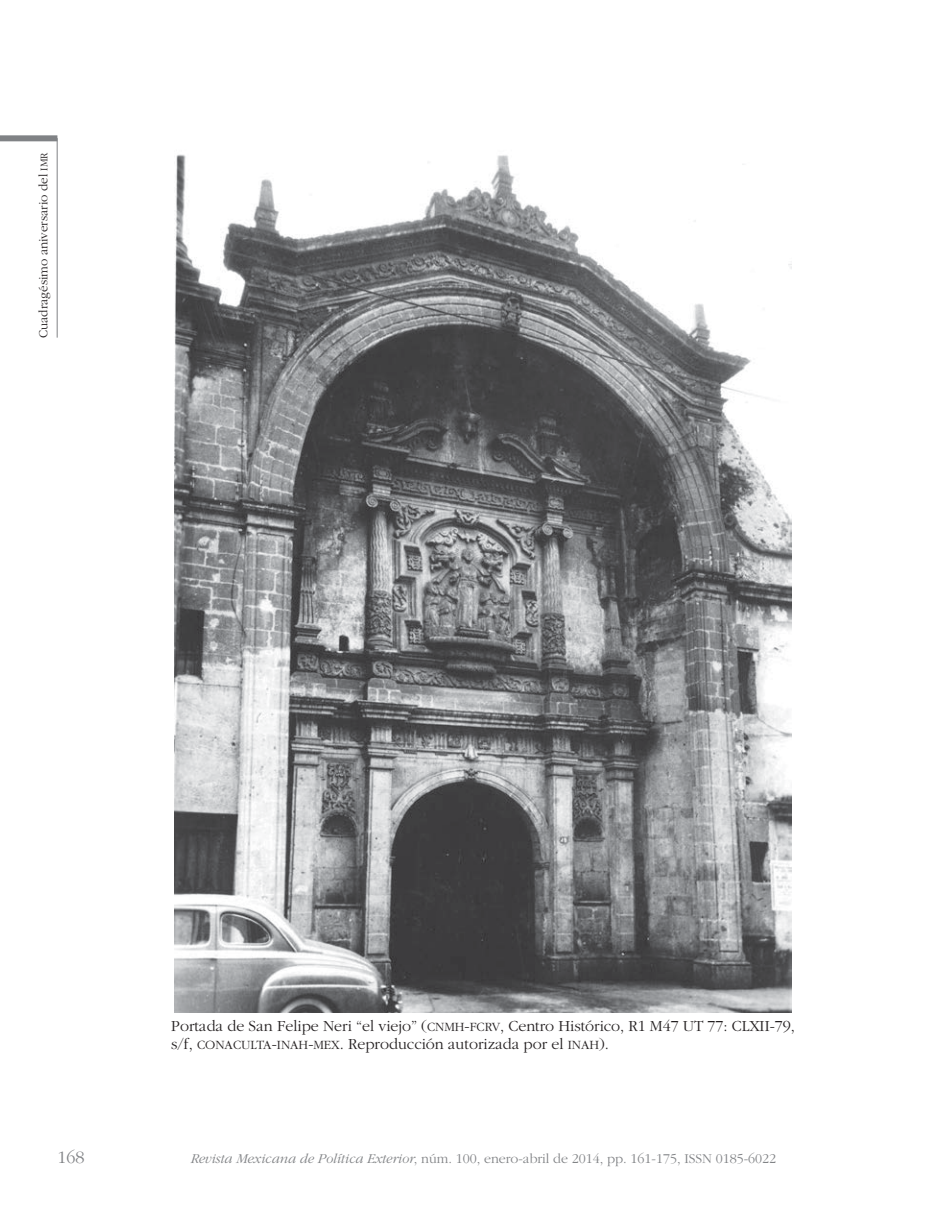
<style>
.page{position:relative;width:936px;height:1219px;background:#fff}
.page>*{position:absolute;margin:0;border:0;box-sizing:border-box;transform-origin:0 0}
.t1{font:300 18px "Garamond";color:#808285}
.t2{font:300 16px "Garamond";color:#231f20}
.t3{font:300 14px "Garamond";color:#808285}
.t4{font:300 13px "Garamond";color:#231f20}
.s1{font-family:"Garamond Light SC820";font-weight:400;font-size:10.6px}
.s2{font-family:"Garamond Light SC820";font-weight:400;font-size:13.2px}
.s3{font-family:"Garamond Light SC820";font-weight:400}
.s4{font-style:italic}
</style>
<div class="page">
<svg style="left:0;top:138px;width:58px;height:200px"></svg>
<div style="left:0;top:135px;width:57px;height:6px;background:#808285"></div>
<img style="left:174px;top:154px;width:617px;height:859px">
<p class="t4" style="left:36px;top:338px;width:187px;rotate:-90deg">Cuadragésimo aniversario del <span class="s1">IMR</span></p>
<p class="t2" style="left:171px;top:1017px;width:569px">Portada de San Felipe Neri “el viejo” (<span class="s2">CNMH</span><span class="s3">-</span><span class="s2">FCRV</span>, Centro Histórico, R1 M47 UT 77: CLXII</p>
<p class="t2" style="left:769px;top:1017px;width:27px">-79,</p>
<p class="t2" style="left:171px;top:1035px;width:439px">s/f, <span class="s2">CONACULTA</span><span class="s3">-</span><span class="s2">INAH</span><span class="s3">-</span><span class="s2">MEX</span>. Reproducción autorizada por el <span class="s2">INAH</span>).</p>
<p class="t1" style="left:57px;top:1148px;width:28px">168</p>
<p class="t3" style="left:190px;top:1151px;width:587px"><span class="s4">Revista Mexicana de Política Exterior</span>, núm. 100, enero-abril de 2014, pp. 161-175, <span class="s3">ISSN 0185-6022</span></p>
</div>
